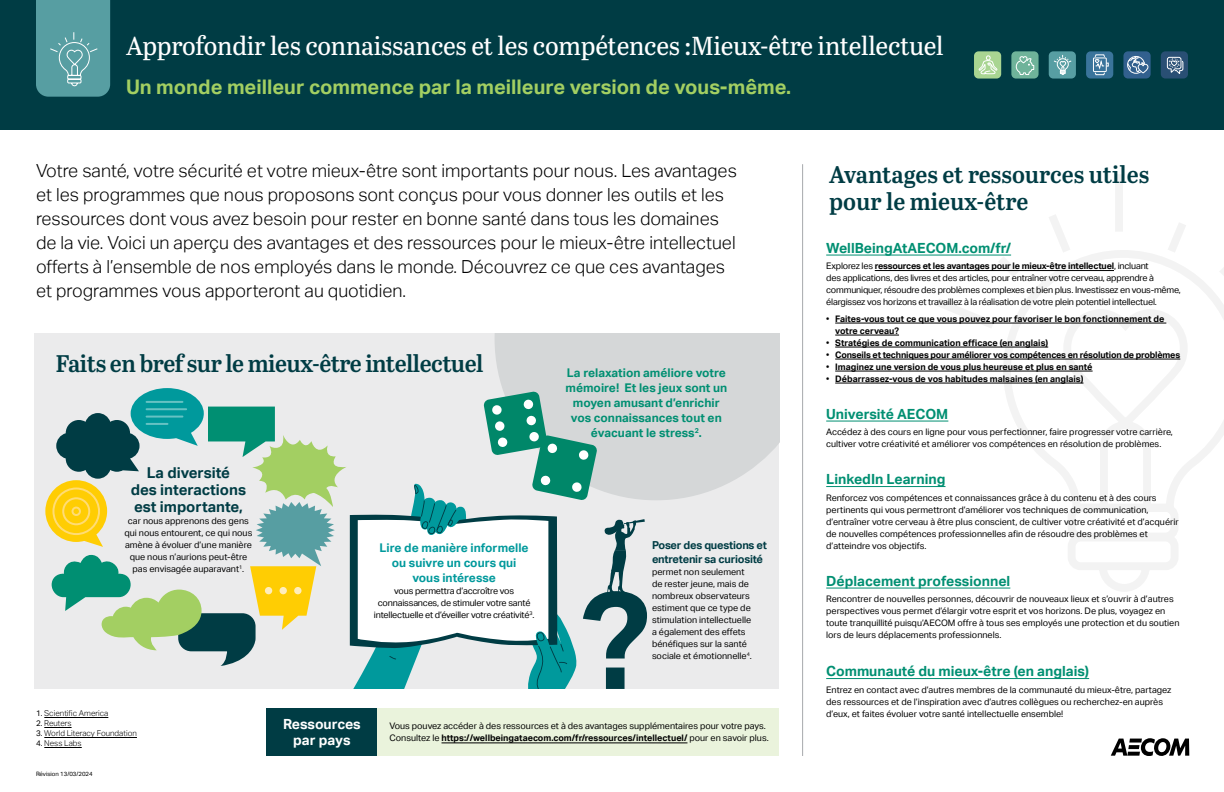
<style>
.page{position:relative;width:1224px;height:792px;background:#fff}
.page>*{position:absolute;margin:0;border:0;box-sizing:border-box;transform-origin:0 0}
.t1{font:26px "Abril Titling";letter-spacing:-.01em;color:#fff}
.t2{font:24px/27px "Abril Titling Sb";color:#003c44}
.t3{font:24px "Abril Titling Sb";letter-spacing:-.02em;color:#003c44}
.t4{font:700 20.1px "AECOM Sans";color:#a3cf62}
.t5{font:300 18px/24px "AECOM Sans";color:#000}
.t6{font:700 15px/17px "AECOM Sans";color:#003c44;text-align:center}
.t7{font:700 14px "AECOM Sans";color:#008f72}
.t8{font:700 14px/16px "AECOM Sans";color:#fff;text-align:center}
.t9{font:700 12px/15px "AECOM Sans";color:#008f72;text-align:center}
.t10{font:700 12px/15px "AECOM Sans";color:#00999c;text-align:center}
.t11{font:700 11px/14px "AECOM Sans";letter-spacing:-.02em;color:#003c44}
.t12{font:9px/12px "AECOM Sans";color:#000}
.t13{font:9px/12px "AECOM Sans";letter-spacing:-.02em;color:#000}
.t14{font:700 9px/12px "AECOM Sans";color:#000}
.t15{font:700 9px "AECOM Sans";letter-spacing:-.02em;color:#000}
.t16{font:300 8px "AECOM Sans";color:#000}
.t17{font:6px "AECOM Sans";color:#000}
.s1{font-weight:700}
.s2{font-weight:400}
</style>
<div class="page">
<div style="left:35px;top:334px;width:744px;height:355px;background:#ebebec"></div>
<svg style="left:495px;top:334px;width:284px;height:166px;background:#d6d8d9"></svg>
<div style="left:0;top:0;width:1224px;height:130px;background:#003c44"></div>
<hr style="left:826px;top:255px;width:185px;height:1px;background:#008f72">
<hr style="left:875px;top:270px;width:239px;height:1px;background:#000">
<hr style="left:835px;top:323px;width:331px;height:1px;background:#000">
<hr style="left:835px;top:335px;width:64px;height:1px;background:#000">
<hr style="left:835px;top:347px;width:213px;height:1px;background:#000">
<hr style="left:835px;top:359px;width:345px;height:1px;background:#000">
<hr style="left:835px;top:371px;width:258px;height:1px;background:#000">
<hr style="left:835px;top:383px;width:248px;height:1px;background:#000">
<hr style="left:826px;top:421px;width:122px;height:1px;background:#008f72">
<hr style="left:826px;top:486px;width:120px;height:1px;background:#008f72">
<hr style="left:826px;top:588px;width:184px;height:1px;background:#008f72">
<hr style="left:826px;top:678px;width:263px;height:1px;background:#008f72">
<svg style="left:1111px;top:738px;width:78px;height:18px"></svg>
<hr style="left:802px;top:164px;width:1px;height:592px;background:#a7a9ac">
<div style="left:974px;top:51px;width:27px;height:28px;background:#a9d592;border-radius:5px"></div>
<svg style="left:978px;top:51px;width:19px;height:28px"></svg>
<div style="left:1011px;top:51px;width:28px;height:28px;background:#6fb39a;border-radius:5px"></div>
<svg style="left:1016px;top:56px;width:18px;height:19px"></svg>
<div style="left:1049px;top:51px;width:27px;height:28px;background:#579ea3;border-radius:5px"></div>
<svg style="left:1054px;top:55px;width:18px;height:20px"></svg>
<div style="left:1086px;top:51px;width:27px;height:28px;background:#3a749b;border-radius:5px"></div>
<div style="left:1093px;top:58px;width:13px;height:14px;border:1px solid #fff"></div>
<svg style="left:1095px;top:55px;width:13px;height:20px"></svg>
<div style="left:1123px;top:51px;width:28px;height:28px;background:#32608e;border-radius:5px"></div>
<svg style="left:1127px;top:56px;width:21px;height:18px"></svg>
<div style="left:1161px;top:51px;width:27px;height:28px;background:#294f74;border-radius:5px"></div>
<svg style="left:1167px;top:57px;width:16px;height:17px"></svg>
<svg style="left:36px;top:0;width:74px;height:97px;background:#5ca0a4"></svg>
<svg style="left:927px;top:175px;width:259px;height:153px"></svg>
<svg style="left:999px;top:246px;width:225px;height:346px"></svg>
<div style="left:376px;top:708px;width:403px;height:48px;background:#eaf3dc"></div>
<hr style="left:442px;top:743px;width:245px;height:1px;background:#000">
<div style="left:266px;top:708px;width:111px;height:48px;background:#003c44"></div>
<hr style="left:44px;top:717px;width:64px;height:1px;background:#000">
<svg style="left:44px;top:727px;width:28px;height:1px"></svg>
<hr style="left:44px;top:737px;width:93px;height:1px;background:#000">
<hr style="left:44px;top:747px;width:38px;height:1px;background:#000">
<svg style="left:45px;top:388px;width:602px;height:330px"></svg>
<div style="left:265px;top:587px;width:7px;height:7px;background:#ffedbc;border-radius:50%"></div>
<div style="left:280px;top:587px;width:7px;height:7px;background:#ffedbc;border-radius:50%"></div>
<div style="left:294px;top:587px;width:8px;height:7px;background:#ffedbc;border-radius:50%"></div>
<hr style="left:147px;top:401px;width:35px;height:2px;background:#66c2c3">
<hr style="left:147px;top:408px;width:39px;height:2px;background:#66c2c3">
<hr style="left:147px;top:416px;width:35px;height:2px;background:#66c2c3">
<hr style="left:147px;top:423px;width:21px;height:2px;background:#66c2c3">
<div style="left:52px;top:488px;width:48px;height:47px;border:2px solid #ffdc74;border-radius:50%"></div>
<div style="left:62px;top:497px;width:28px;height:28px;border:2px solid #ffdc74;border-radius:50%"></div>
<div style="left:72px;top:507px;width:9px;height:9px;border:2px solid #ffdc74;border-radius:50%"></div>
<h1 class="t1" style="left:126px;top:27px;width:819px">Approfondir les connaissances et les compétences :Mieux-être intellectuel</h1>
<h3 class="t4" style="left:126px;top:75px;width:667px">Un monde meilleur commence par la meilleure version de vous-même.</h3>
<p class="t5" style="left:36px;top:159px;width:702px">Votre santé, votre sécurité et votre mieux-être sont importants pour nous. Les avantages et les programmes que nous proposons sont conçus pour vous donner les outils et les ressources dont vous avez besoin pour rester en bonne santé dans tous les domaines de la vie. Voici un aperçu des avantages et des ressources pour le mieux-être intellectuel offerts à l’ensemble de nos employés dans le monde. Découvrez ce que ces avantages et programmes vous apporteront au quotidien.</p>
<h2 class="t2" style="left:829px;top:160px;width:322px">Avantages et ressources utiles pour le mieux-être</h2>
<h3 class="t7" style="left:826px;top:240px;width:186px">WellBeingAtAECOM.com/fr/</h3>
<p class="t13" style="left:826px;top:260px;width:356px">Explorez les <span class="s1">ressources et les avantages pour le mieux-être intellectuel</span>, incluant<br>des applications, des livres et des articles, pour entraîner votre cerveau, apprendre à communiquer, résoudre des problèmes complexes et bien plus. Investissez en vous-même, élargissez vos horizons et travaillez à la réalisation de votre plein potentiel intellectuel.</p>
<p class="t14" style="left:835px;top:312px;width:331px;text-indent:-9px"><span class="s2">•</span> Faites-vous tout ce que vous pouvez pour favoriser le bon fonctionnement de votre cerveau?</p>
<p class="t14" style="left:826px;top:336px;width:224px"><span class="s2">•</span> Stratégies de communication efficace (en anglais)</p>
<p class="t15" style="left:826px;top:349px;width:356px"><span class="s2">•</span> Conseils et techniques pour améliorer vos compétences en résolution de problèmes</p>
<p class="t14" style="left:826px;top:360px;width:268px"><span class="s2">•</span> Imaginez une version de vous plus heureuse et plus en santé</p>
<p class="t14" style="left:826px;top:372px;width:259px"><span class="s2">•</span> Débarrassez-vous de vos habitudes malsaines (en anglais)</p>
<h3 class="t7" style="left:826px;top:406px;width:124px">Université AECOM</h3>
<p class="t12" style="left:826px;top:426px;width:348px">Accédez à des cours en ligne pour vous perfectionner, faire progresser votre carrière, cultiver votre créativité et améliorer vos compétences en résolution de problèmes.</p>
<h3 class="t7" style="left:826px;top:471px;width:121px">LinkedIn Learning</h3>
<p class="t12" style="left:826px;top:491px;width:354px">Renforcez vos compétences et connaissances grâce à du contenu et à des cours pertinents qui vous permettront d’améliorer vos techniques de communication, d’entraîner votre cerveau à être plus conscient, de cultiver votre créativité et d’acquérir de nouvelles compétences professionnelles afin de résoudre des problèmes et d’atteindre vos objectifs.</p>
<h3 class="t7" style="left:826px;top:573px;width:186px">Déplacement professionnel</h3>
<p class="t12" style="left:826px;top:593px;width:355px">Rencontrer de nouvelles personnes, découvrir de nouveaux lieux et s’ouvrir à d’autres perspectives vous permet d’élargir votre esprit et vos horizons. De plus, voyagez en toute tranquillité puisqu’AECOM offre à tous ses employés une protection et du soutien lors de leurs déplacements professionnels.</p>
<h3 class="t7" style="left:826px;top:663px;width:264px">Communauté du mieux-être (en anglais)</h3>
<p class="t12" style="left:826px;top:683px;width:347px">Entrez en contact avec d’autres membres de la communauté du mieux-être, partagez des ressources et de l’inspiration avec d’autres collègues ou recherchez-en auprès d’eux, et faites évoluer votre santé intellectuelle ensemble!</p>
<h2 class="t3" style="left:56px;top:346px;width:429px">Faits en bref sur le mieux-être intellectuel</h2>
<h3 class="t9" style="left:566px;top:365px;width:163px">La relaxation améliore votre mémoire! Et les jeux sont un moyen amusant d’enrichir vos connaissances tout en évacuant le stress<sup>2</sup>.</h3>
<h3 class="t6" style="left:131px;top:464px;width:117px">La diversité<br>des interactions est importante,</h3>
<p class="t12" style="left:125px;top:515px;width:129px;text-align:center">car nous apprenons des gens qui nous entourent, ce qui nous amène à évoluer d’une manière que nous n’aurions peut-être pas envisagée auparavant<sup>1</sup>.</p>
<p class="t11" style="left:652px;top:538px;width:116px">Poser des questions et entretenir sa curiosité</p>
<p class="t12" style="left:652px;top:566px;width:101px">permet non seulement de rester jeune, mais de nombreux observateurs estiment que ce type de stimulation intellectuelle a également des effets bénéfiques sur la santé sociale et émotionnelle<sup>4</sup>.</p>
<h3 class="t10" style="left:380px;top:541px;width:151px">Lire de manière informelle ou suivre un cours qui vous intéresse</h3>
<p class="t13" style="left:374px;top:585px;width:162px;text-align:center">vous permettra d’accroître vos connaissances, de stimuler votre santé intellectuelle et d’éveiller votre créativité<sup>3</sup>.</p>
<p class="t16" style="left:36px;top:709px;width:74px"><span class="s2">1.</span> Scientific America</p>
<p class="t16" style="left:36px;top:719px;width:37px"><span class="s2">2.</span> Reuters</p>
<p class="t16" style="left:36px;top:729px;width:102px"><span class="s2">3.</span> World Literacy Foundation</p>
<p class="t16" style="left:36px;top:739px;width:47px"><span class="s2">4.</span> Ness Labs</p>
<p class="t17" style="left:36px;top:771px;width:58px">Révision 13/03/2024</p>
<h3 class="t8" style="left:283px;top:716px;width:79px">Ressources par pays</h3>
<p class="t12" style="left:389px;top:720px;width:381px">Vous pouvez accéder à des ressources et à des avantages supplémentaires pour votre pays.<br>Consultez le <span class="s1">https://wellbeingataecom.com/fr/ressources/intellectuel/</span> pour en savoir plus.</p>
</div>
